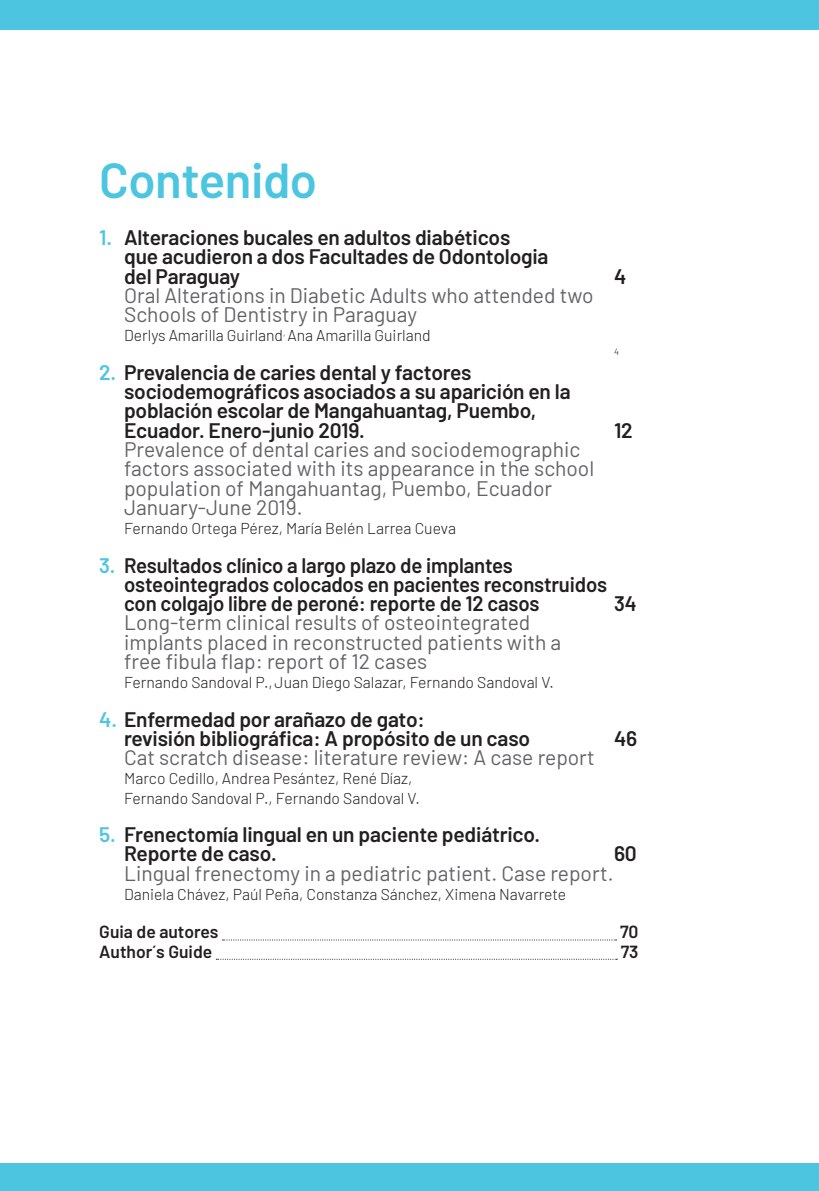
<style>
.page{position:relative;width:819px;height:1191px;background:#fff}
.page>*{position:absolute;margin:0;border:0;box-sizing:border-box;transform-origin:0 0}
.t1{font:600 49px "Barlow";letter-spacing:-.01em;color:#4cc6e0}
.t2{font:600 21px/19.2px "Barlow";letter-spacing:-.01em;color:#231f20}
.t3{font:21px/19.2px "Barlow";color:#636366}
.t4{font:600 17.5px "Barlow";color:#231f20}
.t5{font:300 15.75px/19.2px "Barlow";color:#231f20}
.t6{font:300 9.1px "Barlow";color:#231f20}
.s1{color:#4cc6e0}
</style>
<div class="page">
<div style="left:0;top:0;width:819px;height:30px;background:#4cc6e0"></div>
<div style="left:0;top:1163px;width:819px;height:28px;background:#4cc6e0"></div>
<svg style="left:222px;top:939px;width:394px;height:1px"></svg>
<svg style="left:216px;top:958px;width:401px;height:1px"></svg>
<h1 class="t1" style="left:99px;top:144px;width:219px">Contenido</h1>
<p class="t2" style="left:124px;top:226px;width:426px;text-indent:-25px"><span class="s1">1.</span> Alteraciones bucales en adultos diabéticos que acudieron a dos Facultades de Odontologia del Paraguay</p>
<p class="t3" style="left:124px;top:284px;width:471px">Oral Alterations in Diabetic Adults who attended two<br>Schools of Dentistry in Paraguay</p>
<p class="t5" style="left:124px;top:325px;width:308px">Derlys Amarilla Guirland<sup>,</sup> Ana Amarilla Guirland</p>
<p class="t2" style="left:614px;top:265px;width:14px">4</p>
<p class="t6" style="left:614px;top:346px;width:6px">4</p>
<p class="t2" style="left:124px;top:361px;width:448px;text-indent:-25px"><span class="s1">2.</span> Prevalencia de caries dental y factores sociodemográficos asociados a su aparición en la población escolar de Mangahuantag, Puembo, Ecuador. Enero-junio 2019.</p>
<p class="t2" style="left:614px;top:419px;width:20px">12</p>
<p class="t3" style="left:124px;top:438px;width:471px">Prevalence of dental caries and sociodemographic factors associated with its appearance in the school population of Mangahuantag, Puembo, Ecuador January-June 2019.</p>
<p class="t5" style="left:124px;top:517px;width:333px">Fernando Ortega Pérez, María Belén Larrea Cueva</p>
<p class="t2" style="left:124px;top:553px;width:484px;text-indent:-25px"><span class="s1">3.</span> Resultados clínico a largo plazo de implantes osteointegrados colocados en pacientes reconstruidos con colgajo libre de peroné: reporte de 12 casos</p>
<p class="t2" style="left:614px;top:592px;width:24px">34</p>
<p class="t3" style="left:124px;top:611px;width:439px">Long-term clinical results of osteointegrated implants placed in reconstructed patients with a free fibula flap: report of 12 cases</p>
<p class="t5" style="left:124px;top:671px;width:431px">Fernando Sandoval P.,Juan Diego Salazar, Fernando Sandoval V.</p>
<p class="t2" style="left:124px;top:707px;width:407px;text-indent:-25px"><span class="s1">4.</span> Enfermedad por arañazo de gato:<br>revisión bibliográfica: A propósito de un caso</p>
<p class="t2" style="left:614px;top:727px;width:25px">46</p>
<p class="t3" style="left:124px;top:746px;width:472px">Cat scratch disease: literature review: A case report</p>
<p class="t5" style="left:124px;top:768px;width:297px">Marco Cedillo, Andrea Pesántez, René Díaz,<br>Fernando Sandoval P., Fernando Sandoval V.</p>
<p class="t2" style="left:124px;top:823px;width:418px;text-indent:-25px"><span class="s1">5.</span> Frenectomía lingual en un paciente pediátrico.<br>Reporte de caso.</p>
<p class="t2" style="left:614px;top:842px;width:24px">60</p>
<p class="t3" style="left:124px;top:862px;width:491px">Lingual frenectomy in a pediatric patient. Case report.</p>
<p class="t5" style="left:124px;top:883px;width:443px">Daniela Chávez, Paúl Peña, Constanza Sánchez, Ximena Navarrete</p>
<p class="t4" style="left:99px;top:919px;width:121px">Guia de autores</p>
<p class="t4" style="left:620px;top:919px;width:20px">70</p>
<p class="t4" style="left:99px;top:938px;width:114px">Author´s Guide</p>
<p class="t4" style="left:620px;top:938px;width:19px">73</p>
</div>
